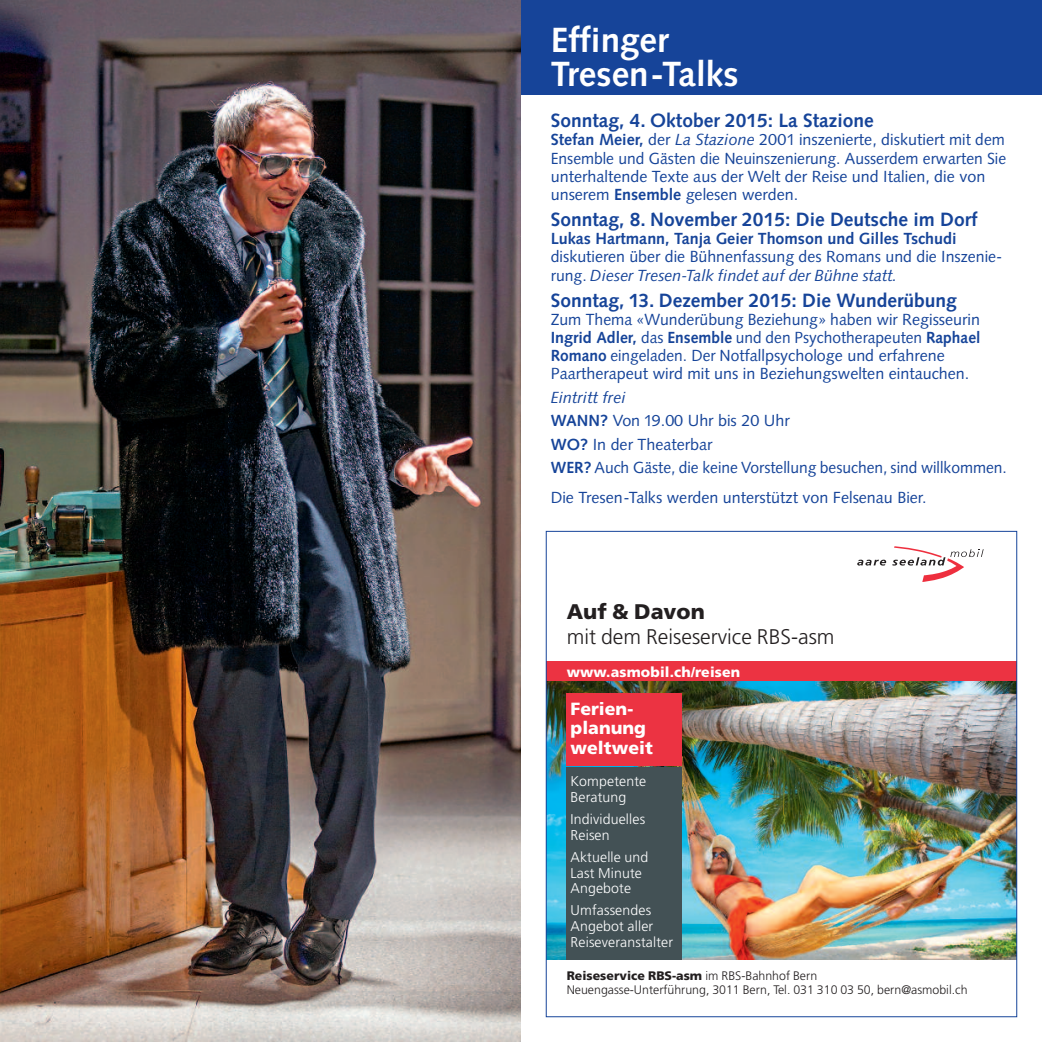
<style>
.page{position:relative;width:1042px;height:1042px;background:#fff}
.page>*{position:absolute;margin:0;border:0;box-sizing:border-box;transform-origin:0 0}
.t1{font:700 35px/34.6px "Syntax";color:#fff}
.t2{font:21.18px "Frutiger LT Com Light+T42+OLXUPI";color:#231f20}
.t3{font:21.18px "Frutiger LT Com Black+T42+UIFUZW";color:#231f20}
.t4{font:700 19.25px "Syntax";color:#164499}
.t5{font:17.68px/19.4px "Frutiger Black+MWXDKU";color:#fff}
.t6{font:16.1px/18.2px "Syntax";color:#164499}
.t7{font:700 16.1px "Syntax";color:#164499}
.t8{font:14.17px/15.9px "Frutiger LT Com Light+T42+OLXUPI";letter-spacing:.01em;color:#fff}
.t9{font:14.17px "Frutiger LT Com Black+T42+UIFUZW";letter-spacing:.01em;color:#fff}
.t10{font:12.42px "Frutiger LT Com Light+T42+OLXUPI";color:#231f20}
.t11{font:12.42px "Frutiger LT Com Black+T42+UIFUZW";color:#231f20}
.s1{font-weight:700}
.s2{font-style:italic}
.s3{font-family:"Koz Min Pr 6 N";font-weight:500}
.s4{font-family:"Frutiger LT Com Light+T42+OLXUPI"}
</style>
<div class="page">
<img style="left:0;top:0;width:521px;height:1042px">
<div style="left:521px;top:0;width:521px;height:94px;background:#164499"></div>
<img style="left:548px;top:681px;width:467px;height:279px">
<div style="left:547px;top:662px;width:469px;height:19px;background:#ec3342"></div>
<svg style="left:857px;top:560px;width:29px;height:5px"></svg>
<svg style="left:892px;top:546px;width:91px;height:36px"></svg>
<div style="left:567px;top:693px;width:115px;height:72px;background:#ec3342"></div>
<div style="left:567px;top:768px;width:115px;height:192px;background:#435155"></div>
<h1 class="t1" style="left:551px;top:25px;width:190px">Effinger<br>Tresen-Talks</h1>
<p class="t4" style="left:551px;top:113px;width:324px">Sonntag, 4. Oktober 2015: La Stazione</p>
<p class="t6" style="left:551px;top:132px;width:457px"><span class="s1">Stefan Meier,</span> der <span class="s2">La Stazione</span> 2001 inszenierte, diskutiert mit dem Ensemble und Gästen die Neuinszenierung. Ausserdem erwarten Sie unterhaltende Texte aus der Welt der Reise und Italien, die von unserem <span class="s1">Ensemble</span> gelesen werden.</p>
<p class="t4" style="left:551px;top:211px;width:428px">Sonntag, 8. November 2015: Die Deutsche im Dorf</p>
<p class="t7" style="left:551px;top:232px;width:407px">Lukas Hartmann, Tanja Geier Thomson und Gilles Tschudi</p>
<p class="t6" style="left:551px;top:249px;width:453px">diskutieren über die Bühnenfassung des Romans und die Inszenie&shy;rung. <span class="s2">Dieser Tresen-Talk findet auf der Bühne statt.</span></p>
<p class="t4" style="left:551px;top:292px;width:408px">Sonntag, 13. Dezember 2015: Die Wunderübung</p>
<p class="t6" style="left:551px;top:311px;width:431px">Zum Thema «Wunderübung Beziehung» haben wir Regisseurin <span class="s1">Ingrid Adler,</span> das <span class="s1">Ensemble</span> und den Psychotherapeuten <span class="s1">Raphael Romano</span> eingeladen. Der Notfallpsychologe und erfahrene Paartherapeut wird mit uns in Beziehungswelten eintauchen.</p>
<p class="t6" style="left:551px;top:387px;width:458px;line-height:23.4px"><span class="s2">Eintritt frei<br></span><span class="s1">WANN?</span> Von 19.00 Uhr bis 20 Uhr<br><span class="s1">WO?</span> In der Theaterbar<br><span class="s1">WER?</span> Auch Gäste, die keine Vorstellung besuchen, sind willkommen.</p>
<p class="t6" style="left:551px;top:490px;width:377px">Die Tresen-Talks werden unterstu<span class="s3">̈</span>tzt von Felsenau Bier.</p>
<h2 class="t3" style="left:567px;top:598px;width:140px">Auf &amp; Davon</h2>
<h2 class="t2" style="left:567px;top:624px;width:269px">mit dem Reiseservice RBS-asm</h2>
<p class="t9" style="left:567px;top:663px;width:175px">www.asmobil.ch/reisen</p>
<p class="t5" style="left:570px;top:700px;width:84px">Ferien&shy;planung weltweit</p>
<p class="t8" style="left:570px;top:773px;width:77px">Kompetente<br>Beratung</p>
<p class="t8" style="left:570px;top:811px;width:76px">Individuelles<br>Reisen</p>
<p class="t8" style="left:570px;top:849px;width:79px">Aktuelle und<br>Last Minute<br>Angebote</p>
<p class="t8" style="left:570px;top:902px;width:104px">Umfassendes<br>Angebot aller<br>Reiseveranstalter</p>
<p class="t11" style="left:567px;top:968px;width:252px">Reiseservice RBS-asm <span class="s4">im RBS-Bahnhof Bern</span></p>
<p class="t10" style="left:567px;top:983px;width:402px">Neuengasse-Unterführung, 3011 Bern, Tel. 031 310 03 50, bern@asmobil.ch</p>
</div>
